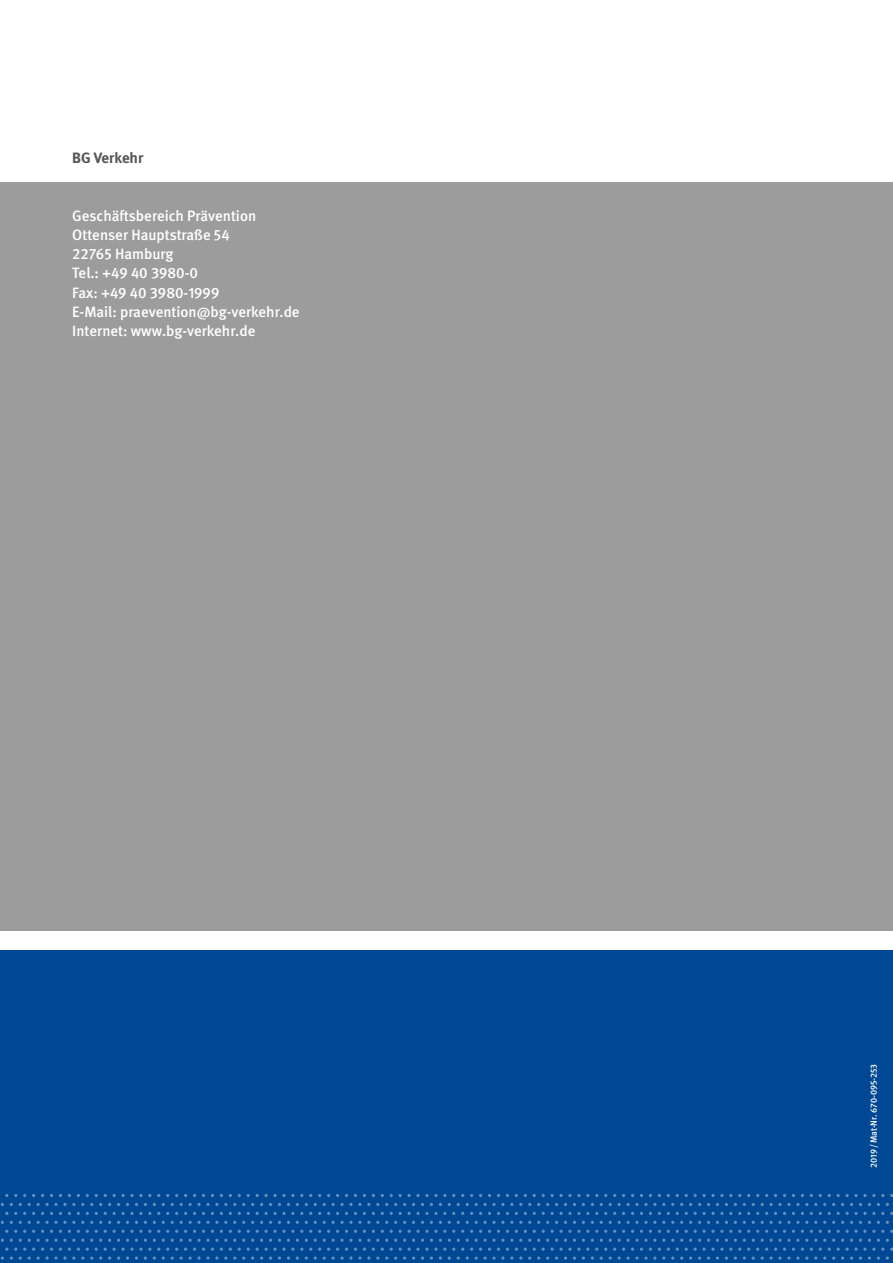
<style>
.page{position:relative;width:893px;height:1263px;background:#fff}
.page>*{position:absolute;margin:0;border:0;box-sizing:border-box;transform-origin:0 0}
.Adresse{font:500 15px/19.2px "DGUV Meta";color:#fff}
.Adresse-2{font:700 15px "DGUV Meta";color:#565655}
.Adresse-3{font:500 9px "DGUV Meta";letter-spacing:-.005em;color:#fff}
</style>
<div class="page">
<div style="left:0;top:950px;width:893px;height:313px;background:#004893"></div>
<div style="left:0;top:182px;width:893px;height:749px;background:#9c9c9d"></div>
<svg style="left:256px;top:1194px;width:38px;height:3px"></svg>
<svg style="left:399px;top:1194px;width:38px;height:3px"></svg>
<svg style="left:542px;top:1194px;width:38px;height:3px"></svg>
<svg style="left:685px;top:1194px;width:47px;height:3px"></svg>
<svg style="left:828px;top:1194px;width:47px;height:3px"></svg>
<svg style="left:256px;top:1212px;width:38px;height:3px"></svg>
<svg style="left:399px;top:1212px;width:38px;height:3px"></svg>
<svg style="left:542px;top:1212px;width:38px;height:3px"></svg>
<svg style="left:685px;top:1212px;width:47px;height:3px"></svg>
<svg style="left:828px;top:1212px;width:47px;height:3px"></svg>
<svg style="left:180px;top:1203px;width:38px;height:3px"></svg>
<svg style="left:332px;top:1203px;width:38px;height:3px"></svg>
<svg style="left:475px;top:1203px;width:38px;height:3px"></svg>
<svg style="left:618px;top:1203px;width:38px;height:3px"></svg>
<svg style="left:761px;top:1203px;width:38px;height:3px"></svg>
<svg style="left:180px;top:1221px;width:38px;height:3px"></svg>
<svg style="left:332px;top:1221px;width:38px;height:3px"></svg>
<svg style="left:475px;top:1221px;width:38px;height:3px"></svg>
<svg style="left:618px;top:1221px;width:38px;height:3px"></svg>
<svg style="left:761px;top:1221px;width:38px;height:3px"></svg>
<svg style="left:171px;top:1230px;width:173px;height:30px"></svg>
<svg style="left:345px;top:1230px;width:182px;height:30px"></svg>
<svg style="left:528px;top:1230px;width:178px;height:30px"></svg>
<svg style="left:707px;top:1230px;width:186px;height:30px"></svg>
<svg style="left:113px;top:1194px;width:38px;height:3px"></svg>
<svg style="left:113px;top:1212px;width:38px;height:3px"></svg>
<svg style="left:37px;top:1203px;width:38px;height:3px"></svg>
<svg style="left:37px;top:1221px;width:38px;height:3px"></svg>
<svg style="left:1px;top:1230px;width:168px;height:30px"></svg>
<p class="Adresse-2" style="left:72px;top:149px;width:73px">BG Verkehr</p>
<p class="Adresse" style="left:72px;top:207px;width:185px">Geschäftsbereich Prävention<br>Ottenser Hauptstraße 54</p>
<p class="Adresse" style="left:72px;top:245px;width:103px">22765 Hamburg</p>
<p class="Adresse" style="left:72px;top:264px;width:127px">Tel.: +49 40 3980-0</p>
<p class="Adresse" style="left:72px;top:283px;width:149px">Fax: +49 40 3980-1999</p>
<p class="Adresse" style="left:72px;top:303px;width:229px">E-Mail: praevention@bg-verkehr.de</p>
<p class="Adresse" style="left:72px;top:322px;width:185px">Internet: www.bg-verkehr.de</p>
<p class="Adresse-3" style="left:868px;top:1168px;width:106px;rotate:-90deg">2019/Mat-Nr. 670-095-253</p>
</div>
